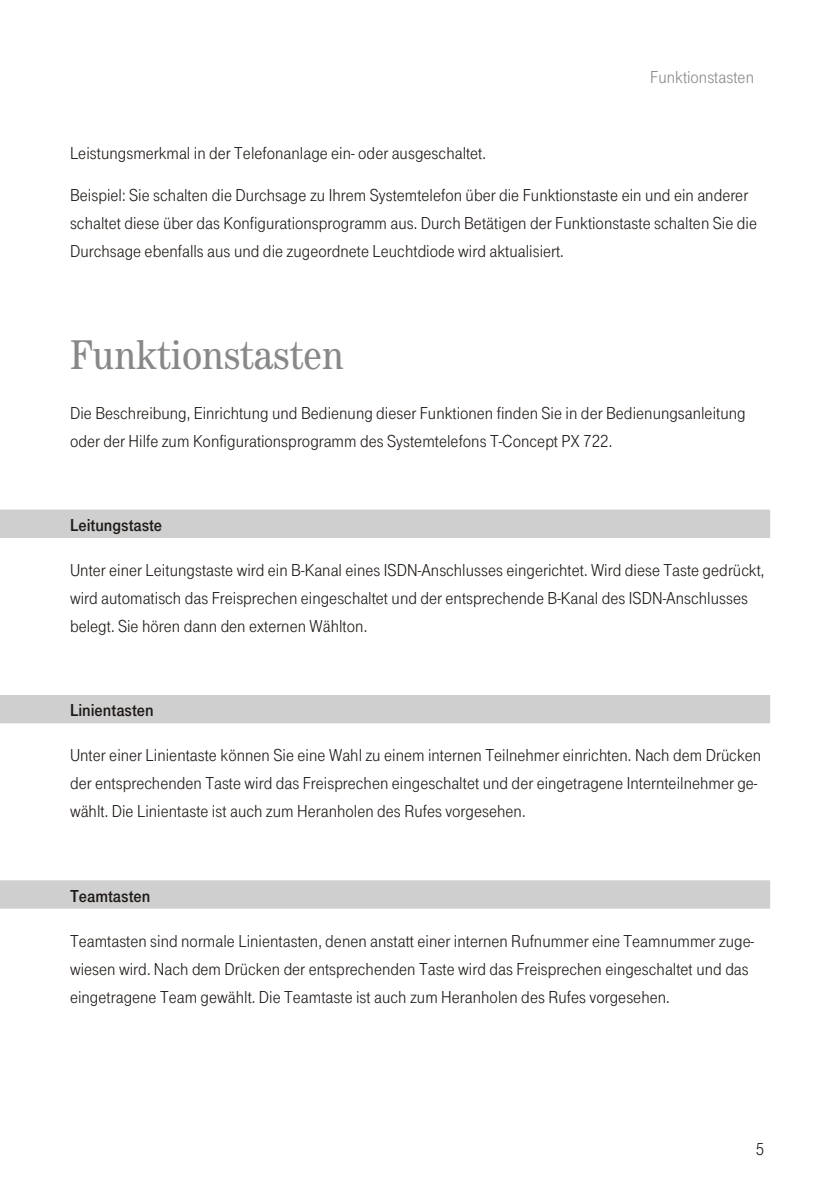
<style>
.page{position:relative;width:840px;height:1192px;background:#fff}
.page>*{position:absolute;margin:0;border:0;box-sizing:border-box;transform-origin:0 0}
.t1{font:43px "Tele Antiqua";color:#8a8787}
.t2{font:18px/28px "Tele Grotesk Norm";letter-spacing:.005em;color:#1f1a17}
.t3{font:18px "Tele Grotesk Fett";color:#1f1a17}
.t4{font:18px "Tele Grotesk Norm";letter-spacing:.005em;color:#8a8787}
</style>
<div class="page">
<div style="left:0;top:510px;width:770px;height:28px;background:#cfcfcf"></div>
<div style="left:0;top:695px;width:770px;height:28px;background:#cfcfcf"></div>
<div style="left:0;top:880px;width:770px;height:29px;background:#cfcfcf"></div>
<p class="t4" style="left:650px;top:68px;width:105px">Funk tions tas ten</p>
<p class="t2" style="left:70px;top:139px;width:418px">Lei stungs merk mal in der Te le fon an la ge ein- oder aus ge schal tet.</p>
<p class="t2" style="left:70px;top:181px;width:689px">Bei spiel: Sie schalten die Durch sa ge zu Ih rem Sys tem te le fon über die Funk tions tas te ein und ein an de rer schal tet die se über das Kon fi gu ra tions pro gramm aus. Durch Be tä ti gen der Funk tions tas te schal ten Sie die<br>Durch sa ge eben falls aus und die zu ge ord ne te Leucht dio de wird ak tua li siert.</p>
<h1 class="t1" style="left:70px;top:336px;width:275px">Funk tions tas ten</h1>
<p class="t2" style="left:70px;top:399px;width:677px">Die Be schrei bung, Ein rich tung und Be die nung die ser Funk tio nen fin den Sie in der Be die nungs an lei tung oder der Hil fe zum Kon fi gu ra tions pro gramm des Sys tem te le fons T-Con cept PX 722.</p>
<p class="t3" style="left:70px;top:517px;width:94px">Leitungstaste</p>
<p class="t2" style="left:70px;top:557px;width:696px">Un ter ei ner Lei tungs tas te wird ein B-Ka nal ei nes ISDN-An schlus ses ein ge rich tet. Wird die se Tas te ge drückt, wird au to ma tisch das Frei spre chen ein ge schal tet und der ent spre chen de B-Ka nal des ISDN-An schlus ses be legt. Sie hö ren dann den ex ter nen Wähl ton.</p>
<p class="t3" style="left:70px;top:702px;width:85px">Linientasten</p>
<p class="t2" style="left:70px;top:742px;width:693px">Un ter ei ner Li nien tas te kön nen Sie eine Wahl zu ei nem in ter nen Teil neh mer ein rich ten. Nach dem Drü cken der ent spre chen den Tas te wird das Frei spre chen ein ge schal tet und der ein ge tra ge ne In tern teil neh mer ge - wählt. Die Li nien tas te ist auch zum He ran ho len des Ru fes vor ge se hen.</p>
<p class="t3" style="left:70px;top:887px;width:82px">Teamtasten</p>
<p class="t2" style="left:70px;top:927px;width:686px">Team tas ten sind nor ma le Li nien tas ten, de nen an statt ei ner in ter nen Ruf num mer eine Team num mer zu ge - wie sen wird. Nach dem Drü cken der ent spre chen den Tas te wird das Frei spre chen ein ge schal tet und das ein ge tra ge ne Team ge wählt. Die Team tas te ist auch zum He ran ho len des Ru fes vor ge se hen.</p>
<p class="t2" style="left:756px;top:1135px;width:10px">5</p>
</div>
